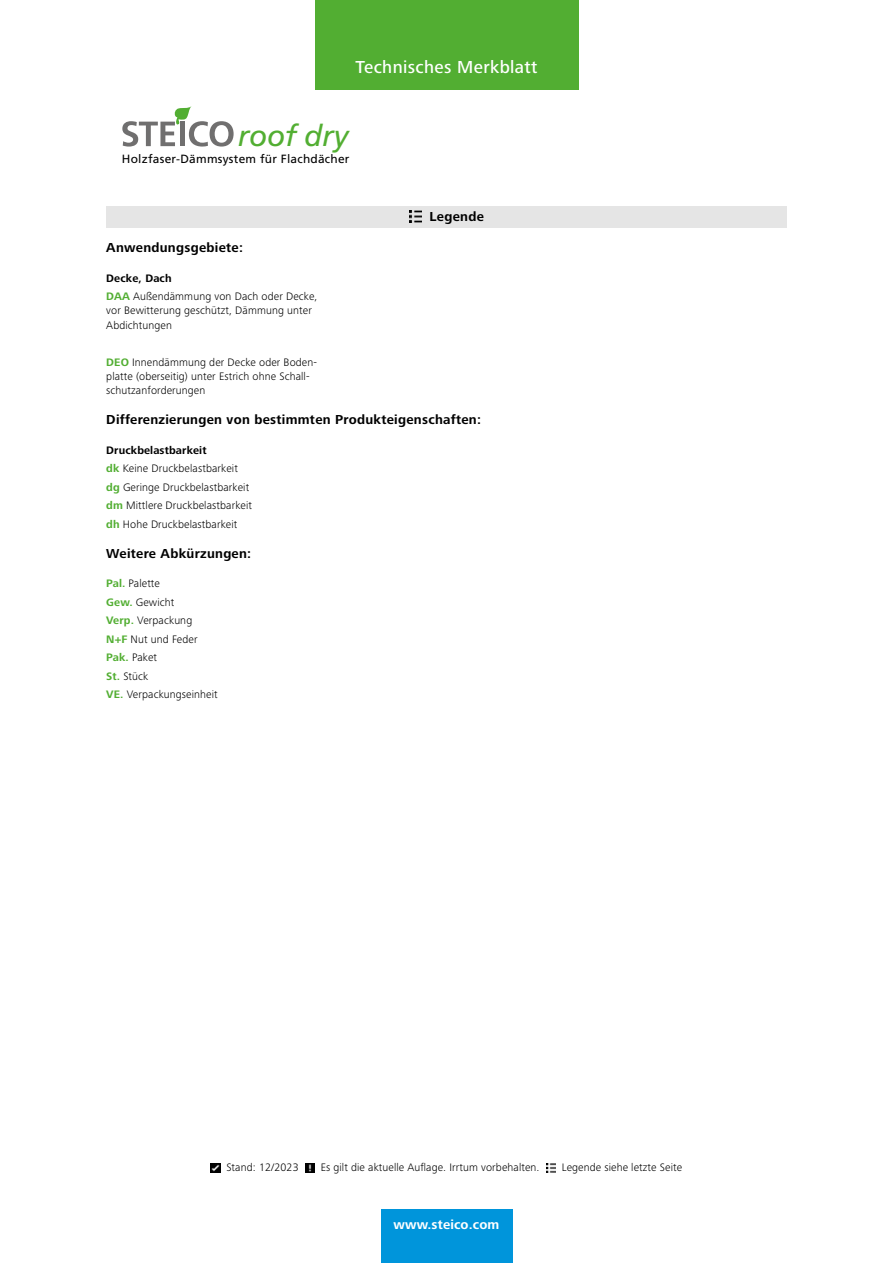
<style>
.page{position:relative;width:893px;height:1263px;background:#fff}
.page>*{position:absolute;margin:0;border:0;box-sizing:border-box;transform-origin:0 0}
.t1{font:italic 29.7px "Frutiger";letter-spacing:-.01em;color:#52ae32}
.t2{font:500 18px "Frutiger Next LTW1 G";letter-spacing:.02em;color:#fff}
.t3{font:700 13.5px "Frutiger Next LTW1 G";letter-spacing:.02em;color:#000}
.t4{font:700 13.5px "Frutiger Next LTW1 G";letter-spacing:.01em;color:#fff}
.t5{font:12px "Frutiger";letter-spacing:.02em;color:#000}
.t6{font:300 11.25px/18.5px "Frutiger Next LTW1 G";letter-spacing:.01em;color:#000}
.s1{font-weight:700}
.s2{font-weight:700;color:#52ae32}
</style>
<div class="page">
<svg style="left:122px;top:106px;width:112px;height:41px"></svg>
<div style="left:106px;top:206px;width:681px;height:21px;background:#e5e5e5"></div>
<svg style="left:409px;top:210px;width:12px;height:13px"></svg>
<div style="left:315px;top:0;width:263px;height:89px;background:#52ae32"></div>
<div style="left:381px;top:1210px;width:131px;height:53px;background:#0095db"></div>
<svg style="left:211px;top:1163px;width:9px;height:9px"></svg>
<svg style="left:305px;top:1163px;width:9px;height:9px"></svg>
<svg style="left:546px;top:1163px;width:9px;height:9px"></svg>
<h2 class="t2" style="left:355px;top:56px;width:184px">Technisches Merkblatt</h2>
<h1 class="t1" style="left:238px;top:119px;width:112px">roof dry</h1>
<p class="t5" style="left:122px;top:151px;width:229px">Holzfaser-Dämmsystem für Flachdächer</p>
<p class="t3" style="left:430px;top:208px;width:56px">Legende</p>
<p class="t3" style="left:106px;top:240px;width:138px">Anwendungsgebiete:</p>
<p class="t6" style="left:106px;top:269px;width:213px"><span class="s1">Decke, Dach<br></span><span class="s2">DAA</span> Außendämmung von Dach oder Decke,</p>
<p class="t6" style="left:106px;top:303px;width:207px;line-height:14.2px">vor Bewitterung geschützt, Dämmung unter<br>Abdichtungen</p>
<p class="t6" style="left:106px;top:355px;width:212px;line-height:14.2px"><span class="s2">DEO</span> Innendämmung der Decke oder Boden&shy;platte (oberseitig) unter Estrich ohne Schall&shy;schutzanforderungen</p>
<p class="t3" style="left:106px;top:412px;width:376px">Differenzierungen von bestimmten Produkteigenschaften:</p>
<p class="t6" style="left:106px;top:441px;width:147px"><span class="s1">Druckbelastbarkeit<br></span><span class="s2">dk</span> Keine Druckbelastbarkeit <span class="s2">dg</span> Geringe Druckbelastbarkeit <span class="s2">dm</span> Mittlere Druckbelastbarkeit <span class="s2">dh</span> Hohe Druckbelastbarkeit</p>
<p class="t3" style="left:106px;top:545px;width:146px">Weitere Abkürzungen:</p>
<p class="t6" style="left:106px;top:574px;width:113px"><span class="s2">Pal.</span> Palette<br><span class="s2">Gew.</span> Gewicht<br><span class="s2">Verp.</span> Verpackung<br><span class="s2">N+F</span> Nut und Feder<br><span class="s2">Pak.</span> Paket<br><span class="s2">St.</span> Stück<br><span class="s2">VE.</span> Verpackungseinheit</p>
<p class="t6" style="left:226px;top:1158px;width:74px">Stand: 12/2023</p>
<p class="t6" style="left:321px;top:1158px;width:220px">Es gilt die aktuelle Auflage. Irrtum vorbehalten.</p>
<p class="t6" style="left:562px;top:1158px;width:122px">Legende siehe letzte Seite</p>
<p class="t4" style="left:394px;top:1217px;width:107px">www.steico.com</p>
</div>
